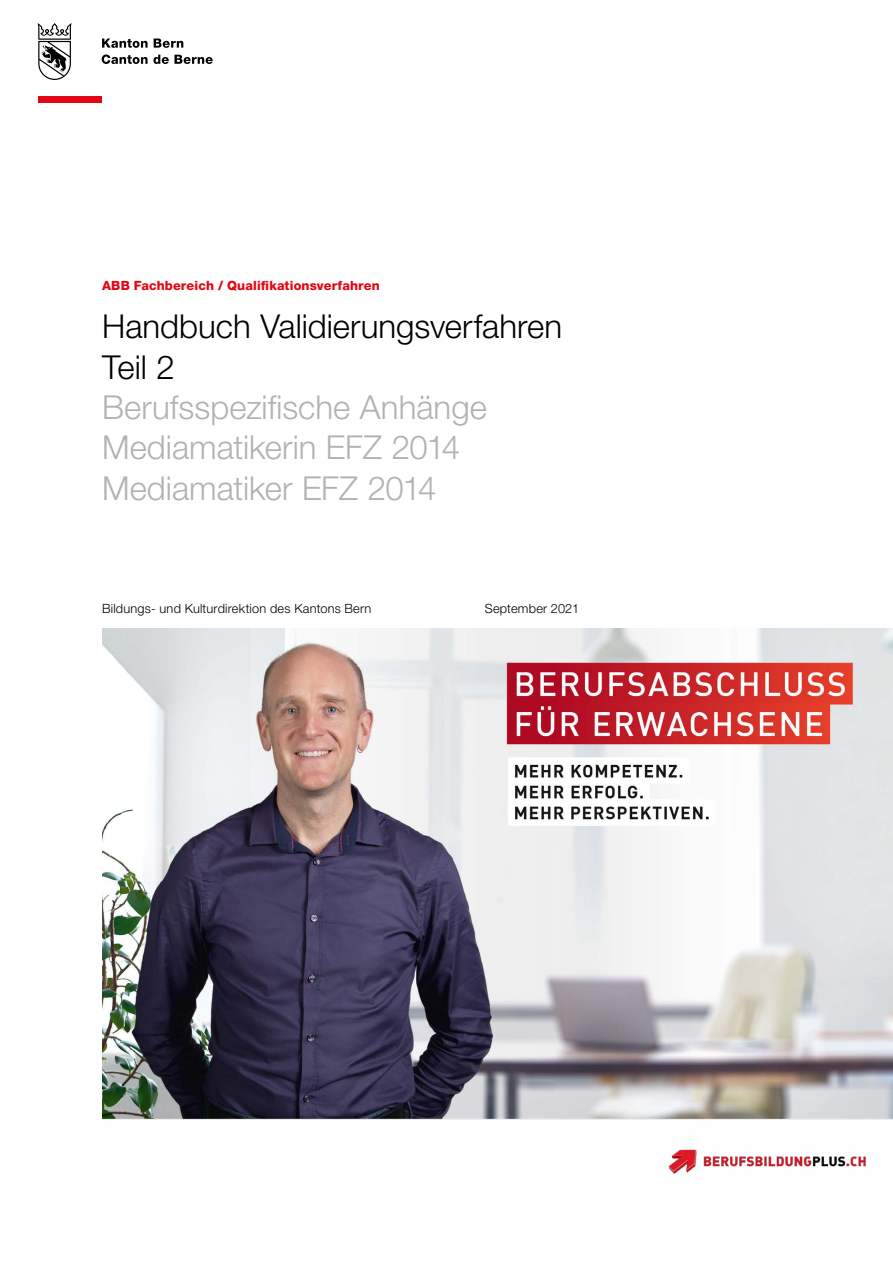
<style>
.page{position:relative;width:893px;height:1263px;background:#fff}
.page>*{position:absolute;margin:0;border:0;box-sizing:border-box;transform-origin:0 0}
.t1{font:300 33px/40.3px "Helvetica Neue LT Std";color:#b3b2b2}
.t2{font:300 33px/40.3px "Helvetica Neue LT Std";color:#000}
.t3{font:300 12.75px "Helvetica Neue LT Std";letter-spacing:.015em;color:#000}
.t4{font:800 12.75px "Helvetica Neue LT Std";letter-spacing:.01em;color:#e30613}
</style>
<div class="page">
<div style="left:38px;top:96px;width:64px;height:7px;background:#e30613"></div>
<svg style="left:38px;top:23px;width:34px;height:57px"></svg>
<svg style="left:102px;top:39px;width:46px;height:9px"></svg>
<svg style="left:154px;top:38px;width:29px;height:10px"></svg>
<svg style="left:102px;top:54px;width:67px;height:10px"></svg>
<svg style="left:175px;top:55px;width:38px;height:9px"></svg>
<img style="left:102px;top:628px;width:791px;height:546px">
<p class="t4" style="left:102px;top:278px;width:279px">ABB Fachbereich / Qualifikationsverfahren</p>
<p class="t2" style="left:102px;top:306px;width:462px">Handbuch Validierungsverfahren<br>Teil 2</p>
<p class="t1" style="left:102px;top:386px;width:386px">Berufsspezifische Anhänge<br>Mediamatikerin EFZ 2014<br>Mediamatiker EFZ 2014</p>
<p class="t3" style="left:102px;top:601px;width:271px">Bildungs- und Kulturdirektion des Kantons Bern</p>
<p class="t3" style="left:485px;top:601px;width:96px">September 2021</p>
</div>
